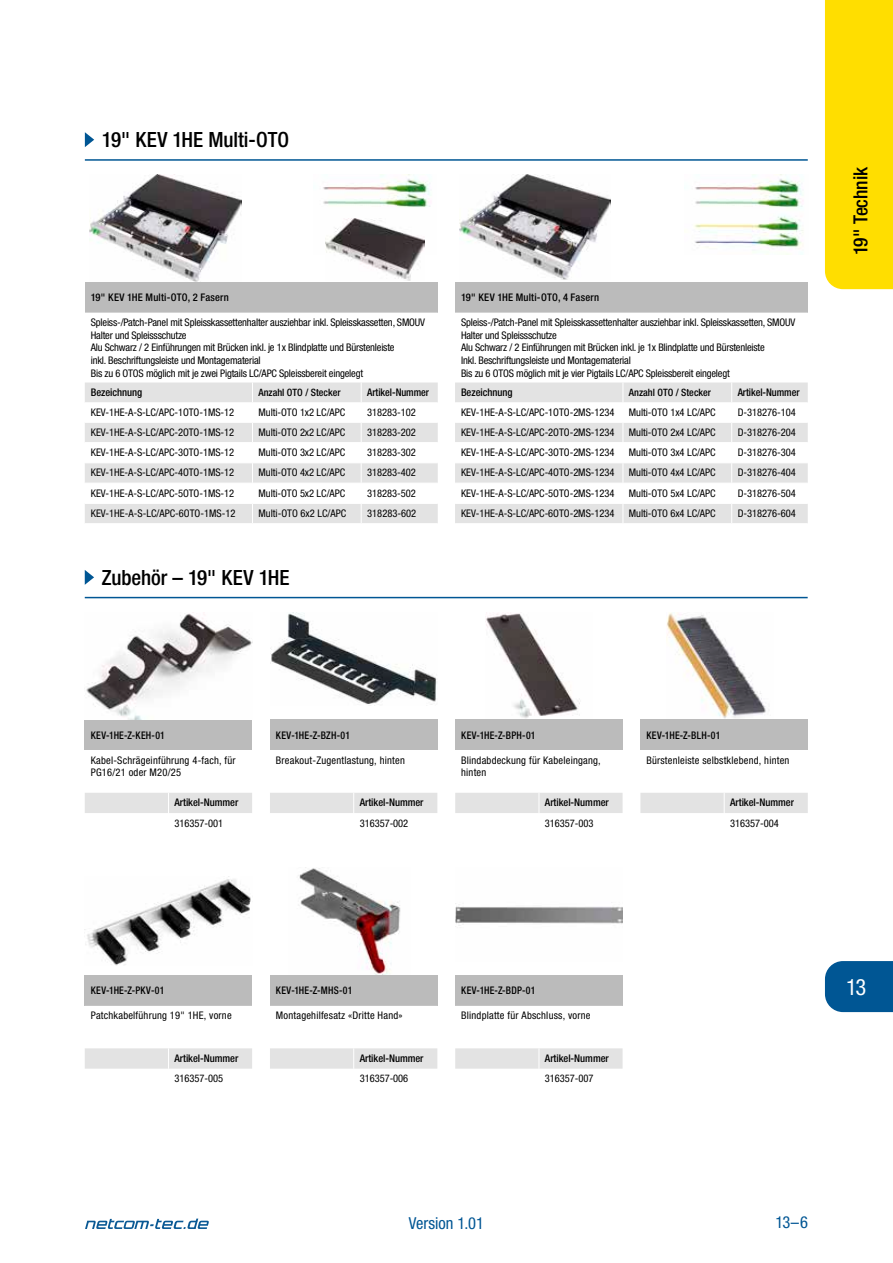
<style>
.page{position:relative;width:893px;height:1263px;background:#fff}
.page>*{position:absolute;margin:0;border:0;box-sizing:border-box;transform-origin:0 0}
.t1{font:condensed 22.5px "Helvetica Neue LT Std";color:#fff}
.t2{font:500 condensed 21px "Helvetica Neue LT Std";color:#000}
.t3{font:500 condensed 19.5px "Helvetica Neue LT Std";letter-spacing:-.01em;color:#000}
.t4{font:condensed 16.5px "Helvetica Neue LT Std";letter-spacing:-.005em;color:#005694}
.t5{font:condensed 10.5px/12.6px "Helvetica Neue LT Std";letter-spacing:-.005em;color:#000}
.t6{font:condensed 10.5px/12.6px "Helvetica Neue LT Std";letter-spacing:.02em;color:#000}
.t7{font:500 condensed 10.5px "Helvetica Neue LT Std";letter-spacing:-.005em;color:#000}
.t8{font:500 condensed 10.5px "Helvetica Neue LT Std";letter-spacing:.025em;color:#000;scale:.93 1}
.t9{font:500 condensed 10.5px "Helvetica Neue LT Std";letter-spacing:.02em;color:#000}
.t10{font:500 condensed 10.5px "Helvetica Neue LT Std";letter-spacing:.03em;color:#000;scale:.93 1}
.t11{font:500 condensed 10.2px "Helvetica Neue LT Std";color:#000}
</style>
<div class="page">
<div style="left:825px;top:0;width:68px;height:289px;background:#ffde00"></div>
<div style="left:825px;top:961px;width:68px;height:51px;background:#005694"></div>
<div style="left:455px;top:282px;width:353px;height:31px;background:#bbb"></div>
<svg style="left:455px;top:382px;width:353px;height:141px"></svg>
<img style="left:459px;top:175px;width:151px;height:105px">
<div style="left:85px;top:282px;width:353px;height:31px;background:#bbb"></div>
<svg style="left:85px;top:382px;width:353px;height:141px"></svg>
<img style="left:89px;top:175px;width:153px;height:106px">
<svg style="left:85px;top:132px;width:9px;height:15px"></svg>
<hr style="left:85px;top:159px;width:723px;height:2px;background:#005694">
<img style="left:323px;top:174px;width:108px;height:74px">
<img style="left:694px;top:174px;width:109px;height:80px">
<div style="left:85px;top:719px;width:167px;height:31px;background:#bbb"></div>
<div style="left:85px;top:793px;width:167px;height:20px;background:#e3e3e3"></div>
<img style="left:86px;top:612px;width:166px;height:107px">
<div style="left:270px;top:719px;width:167px;height:31px;background:#bbb"></div>
<div style="left:270px;top:793px;width:167px;height:20px;background:#e3e3e3"></div>
<img style="left:270px;top:612px;width:167px;height:94px">
<div style="left:455px;top:719px;width:168px;height:31px;background:#bbb"></div>
<div style="left:455px;top:793px;width:168px;height:20px;background:#e3e3e3"></div>
<img style="left:486px;top:613px;width:94px;height:106px">
<div style="left:640px;top:719px;width:168px;height:31px;background:#bbb"></div>
<div style="left:640px;top:793px;width:168px;height:20px;background:#e3e3e3"></div>
<img style="left:667px;top:612px;width:99px;height:107px">
<div style="left:85px;top:975px;width:167px;height:31px;background:#bbb"></div>
<svg style="left:85px;top:1048px;width:167px;height:21px;background:#e4e4e4"></svg>
<img style="left:85px;top:876px;width:166px;height:89px">
<div style="left:270px;top:975px;width:167px;height:31px;background:#bbb"></div>
<svg style="left:270px;top:1048px;width:167px;height:21px;background:#e4e4e4"></svg>
<img style="left:298px;top:868px;width:103px;height:106px">
<div style="left:455px;top:975px;width:168px;height:31px;background:#bbb"></div>
<svg style="left:455px;top:1048px;width:168px;height:21px;background:#e4e4e4"></svg>
<img style="left:455px;top:902px;width:167px;height:25px">
<svg style="left:85px;top:570px;width:9px;height:15px"></svg>
<hr style="left:85px;top:597px;width:723px;height:1px;background:#005694">
<img style="left:325px;top:218px;width:99px;height:63px">
<svg style="left:85px;top:1218px;width:124px;height:11px"></svg>
<h2 class="t2" style="left:102px;top:127px;width:189px">19" KEV 1HE Multi-OTO</h2>
<p class="t9" style="left:91px;top:291px;width:140px">19" KEV 1HE Multi-OTO, 2 Fasern</p>
<p class="t5" style="left:91px;top:316px;width:336px">Spleiss-/Patch-Panel mit Spleisskassettenhalter ausziehbar inkl. Spleisskassetten, SMOUV Halter und Spleissschutze<br>Alu Schwarz / 2 Einführungen mit Brücken inkl. je 1x Blindplatte und Bürstenleiste<br>inkl. Beschriftungsleiste und Montagematerial<br>Bis zu 6 OTOS möglich mit je zwei Pigtails LC/APC Spleissbereit eingelegt</p>
<p class="t7" style="left:91px;top:386px;width:53px">Bezeichnung</p>
<p class="t11" style="left:258px;top:386px;width:84px">Anzahl OTO / Stecker</p>
<p class="t7" style="left:367px;top:386px;width:63px">Artikel-Nummer</p>
<p class="t5" style="left:91px;top:406px;width:145px">KEV-1HE-A-S-LC/APC-1OTO-1MS-12</p>
<p class="t5" style="left:258px;top:406px;width:88px">Multi-OTO 1x2 LC/APC</p>
<p class="t5" style="left:367px;top:406px;width:50px">318283-102</p>
<p class="t5" style="left:91px;top:426px;width:145px">KEV-1HE-A-S-LC/APC-2OTO-1MS-12</p>
<p class="t5" style="left:258px;top:426px;width:88px">Multi-OTO 2x2 LC/APC</p>
<p class="t5" style="left:367px;top:426px;width:50px">318283-202</p>
<p class="t5" style="left:91px;top:446px;width:145px">KEV-1HE-A-S-LC/APC-3OTO-1MS-12</p>
<p class="t5" style="left:258px;top:446px;width:88px">Multi-OTO 3x2 LC/APC</p>
<p class="t5" style="left:367px;top:446px;width:50px">318283-302</p>
<p class="t5" style="left:91px;top:466px;width:145px">KEV-1HE-A-S-LC/APC-4OTO-1MS-12</p>
<p class="t5" style="left:258px;top:466px;width:88px">Multi-OTO 4x2 LC/APC</p>
<p class="t5" style="left:367px;top:466px;width:50px">318283-402</p>
<p class="t5" style="left:91px;top:486px;width:145px">KEV-1HE-A-S-LC/APC-5OTO-1MS-12</p>
<p class="t5" style="left:258px;top:486px;width:88px">Multi-OTO 5x2 LC/APC</p>
<p class="t5" style="left:367px;top:486px;width:50px">318283-502</p>
<p class="t5" style="left:91px;top:507px;width:146px">KEV-1HE-A-S-LC/APC-6OTO-1MS-12</p>
<p class="t5" style="left:258px;top:507px;width:89px">Multi-OTO 6x2 LC/APC</p>
<p class="t5" style="left:367px;top:507px;width:51px">318283-602</p>
<h2 class="t2" style="left:102px;top:565px;width:189px">Zubehör – 19" KEV 1HE</h2>
<p class="t9" style="left:461px;top:291px;width:140px">19" KEV 1HE Multi-OTO, 4 Fasern</p>
<p class="t5" style="left:461px;top:316px;width:336px">Spleiss-/Patch-Panel mit Spleisskassettenhalter ausziehbar inkl. Spleisskassetten, SMOUV Halter und Spleissschutze<br>Alu Schwarz / 2 Einführungen mit Brücken inkl. je 1x Blindplatte und Bürstenleiste<br>Inkl. Beschriftungsleiste und Montagematerial<br>Bis zu 6 OTOS möglich mit je vier Pigtails LC/APC Spleissbereit eingelegt</p>
<p class="t7" style="left:461px;top:386px;width:53px">Bezeichnung</p>
<p class="t11" style="left:629px;top:386px;width:84px">Anzahl OTO / Stecker</p>
<p class="t7" style="left:738px;top:386px;width:63px">Artikel-Nummer</p>
<p class="t5" style="left:461px;top:406px;width:155px">KEV-1HE-A-S-LC/APC-1OTO-2MS-1234</p>
<p class="t5" style="left:629px;top:406px;width:88px">Multi-OTO 1x4 LC/APC</p>
<p class="t5" style="left:738px;top:406px;width:60px">D-318276-104</p>
<p class="t5" style="left:461px;top:426px;width:155px">KEV-1HE-A-S-LC/APC-2OTO-2MS-1234</p>
<p class="t5" style="left:629px;top:426px;width:88px">Multi-OTO 2x4 LC/APC</p>
<p class="t5" style="left:738px;top:426px;width:60px">D-318276-204</p>
<p class="t5" style="left:461px;top:446px;width:155px">KEV-1HE-A-S-LC/APC-3OTO-2MS-1234</p>
<p class="t5" style="left:629px;top:446px;width:88px">Multi-OTO 3x4 LC/APC</p>
<p class="t5" style="left:738px;top:446px;width:60px">D-318276-304</p>
<p class="t5" style="left:461px;top:466px;width:155px">KEV-1HE-A-S-LC/APC-4OTO-2MS-1234</p>
<p class="t5" style="left:629px;top:466px;width:88px">Multi-OTO 4x4 LC/APC</p>
<p class="t5" style="left:738px;top:466px;width:60px">D-318276-404</p>
<p class="t5" style="left:461px;top:486px;width:155px">KEV-1HE-A-S-LC/APC-5OTO-2MS-1234</p>
<p class="t5" style="left:629px;top:486px;width:88px">Multi-OTO 5x4 LC/APC</p>
<p class="t5" style="left:738px;top:486px;width:60px">D-318276-504</p>
<p class="t5" style="left:461px;top:507px;width:155px">KEV-1HE-A-S-LC/APC-6OTO-2MS-1234</p>
<p class="t5" style="left:629px;top:507px;width:88px">Multi-OTO 6x4 LC/APC</p>
<p class="t5" style="left:738px;top:507px;width:60px">D-318276-604</p>
<h3 class="t3" style="left:849px;top:255px;width:90px;rotate:-90deg">19" Technik</h3>
<p class="t8" style="left:91px;top:729px;width:81px">KEV-1HE-Z-KEH-01</p>
<p class="t6" style="left:91px;top:754px;width:146px">Kabel-Schrägeinführung 4-fach, für<br>PG16/21 oder M20/25</p>
<p class="t7" style="left:175px;top:796px;width:65px">Artikel-Nummer</p>
<p class="t5" style="left:175px;top:816px;width:50px">316357-001</p>
<p class="t8" style="left:276px;top:729px;width:81px">KEV-1HE-Z-BZH-01</p>
<p class="t6" style="left:276px;top:754px;width:130px">Breakout-Zugentlastung, hinten</p>
<p class="t7" style="left:360px;top:796px;width:65px">Artikel-Nummer</p>
<p class="t5" style="left:360px;top:816px;width:50px">316357-002</p>
<p class="t8" style="left:461px;top:729px;width:81px">KEV-1HE-Z-BPH-01</p>
<p class="t6" style="left:461px;top:754px;width:141px">Blindabdeckung für Kabeleingang, hinten</p>
<p class="t7" style="left:545px;top:796px;width:65px">Artikel-Nummer</p>
<p class="t5" style="left:545px;top:816px;width:50px">316357-003</p>
<p class="t10" style="left:646px;top:729px;width:81px">KEV-1HE-Z-BLH-01</p>
<p class="t6" style="left:646px;top:754px;width:144px">Bürstenleiste selbstklebend, hinten</p>
<p class="t7" style="left:730px;top:796px;width:65px">Artikel-Nummer</p>
<p class="t5" style="left:730px;top:816px;width:50px">316357-004</p>
<p class="t8" style="left:91px;top:984px;width:81px">KEV-1HE-Z-PKV-01</p>
<p class="t6" style="left:91px;top:1009px;width:142px">Patchkabelführung 19" 1HE, vorne</p>
<p class="t7" style="left:175px;top:1052px;width:65px">Artikel-Nummer</p>
<p class="t5" style="left:175px;top:1072px;width:50px">316357-005</p>
<p class="t8" style="left:276px;top:984px;width:84px">KEV-1HE-Z-MHS-01</p>
<p class="t6" style="left:276px;top:1009px;width:128px">Montagehilfesatz «Dritte Hand»</p>
<p class="t7" style="left:360px;top:1052px;width:65px">Artikel-Nummer</p>
<p class="t5" style="left:360px;top:1072px;width:50px">316357-006</p>
<p class="t8" style="left:461px;top:984px;width:81px">KEV-1HE-Z-BDP-01</p>
<p class="t6" style="left:461px;top:1009px;width:131px">Blindplatte für Abschluss, vorne</p>
<p class="t7" style="left:545px;top:1052px;width:65px">Artikel-Nummer</p>
<p class="t5" style="left:545px;top:1072px;width:50px">316357-007</p>
<h1 class="t1" style="left:846px;top:974px;width:22px">13</h1>
<h3 class="t4" style="left:409px;top:1213px;width:77px">Version 1.01</h3>
<h3 class="t4" style="left:775px;top:1212px;width:34px">13–6</h3>
</div>
